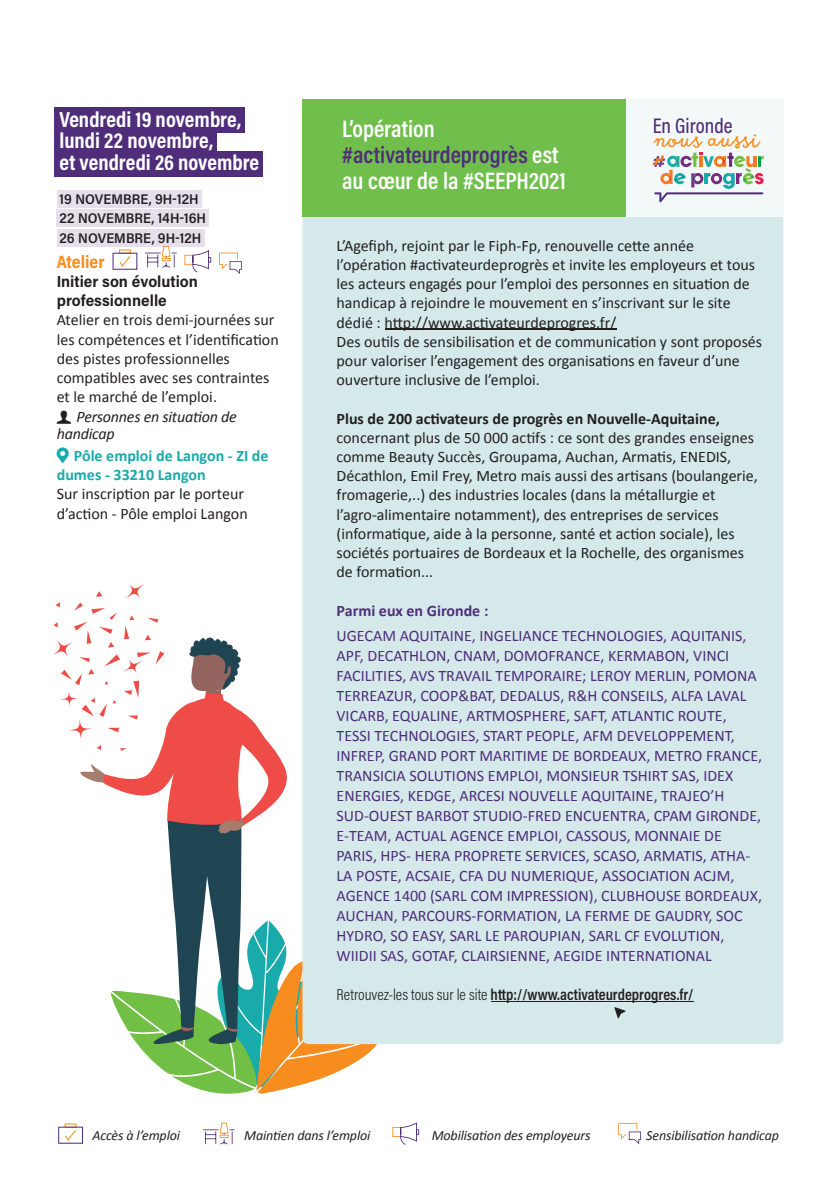
<style>
.page{position:relative;width:840px;height:1191px;background:#fff}
.page>*{position:absolute;margin:0;border:0;box-sizing:border-box;transform-origin:0 0}
.t1{font:600 24px "Acumin Pro Cond";color:#fff}
.t2{font:24px "Acumin Variable Concept";letter-spacing:-.07em;color:#4f2d7a}
.t3{font:22.4px "Goodlife Script";color:#f68d1e}
.t4{font:22px/21.6px "Acumin Variable Concept";letter-spacing:-.08em;color:#fff}
.t5{font:21.4px "Acumin Variable Concept";letter-spacing:-.105em;color:#4f2d7a}
.t6{font:18px "Acumin Variable Concept";letter-spacing:-.005em;color:#f68d1e}
.t7{font:16px/19.2px "Calibri";color:#231f20}
.t8{font:16px/20px "Calibri";color:#4f2d7a}
.t9{font:600 16px "Acumin Pro Cond";color:#231f20}
.t10{font:700 16px "Calibri";color:#231f20}
.t11{font:700 16px/19.2px "Calibri";color:#19abab}
.t12{font:16px/19.2px "Acumin Variable Concept";letter-spacing:.03em;color:#231f20}
.t13{font:italic 16px/17px "Calibri";letter-spacing:-.015em;color:#231f20}
.t14{font:700 16px "Calibri";color:#4f2d7a}
.t15{font:italic 14px "Calibri";letter-spacing:-.01em;color:#231f20}
.t16{font:14px/19.6px "Acumin Variable Concept";letter-spacing:-.015em;color:#231f20}
.s1{font-family:"Acumin Pro Cond";font-weight:600;color:#fff}
.s2{font-weight:300}
</style>
<div class="page">
<svg style="left:58px;top:1123px;width:25px;height:20px"></svg>
<svg style="left:392px;top:1122px;width:27px;height:22px"></svg>
<svg style="left:203px;top:1122px;width:31px;height:22px"></svg>
<svg style="left:618px;top:1123px;width:22px;height:21px"></svg>
<div style="left:54px;top:107px;width:191px;height:26px;background:#4f2d7a"></div>
<div style="left:54px;top:129px;width:163px;height:26px;background:#4f2d7a"></div>
<div style="left:54px;top:151px;width:209px;height:26px;background:#4f2d7a"></div>
<div style="left:57px;top:190px;width:144px;height:17px;background:#e4dfea"></div>
<div style="left:57px;top:210px;width:152px;height:17px;background:#e4dfea"></div>
<div style="left:57px;top:229px;width:147px;height:18px;background:#e4dfea"></div>
<svg style="left:112px;top:249px;width:25px;height:21px"></svg>
<svg style="left:145px;top:246px;width:31px;height:22px"></svg>
<svg style="left:184px;top:250px;width:27px;height:22px"></svg>
<svg style="left:219px;top:253px;width:23px;height:21px"></svg>
<div style="left:302px;top:217px;width:480px;height:827px;background:#d5e9ea"></div>
<div style="left:302px;top:100px;width:323px;height:117px;background:#70bf4c"></div>
<div style="left:625px;top:100px;width:157px;height:117px;background:#f3f9f9"></div>
<svg style="left:652px;top:153px;width:111px;height:49px"></svg>
<hr style="left:384px;top:329px;width:232px;height:1px;background:#231f20">
<hr style="left:490px;top:1001px;width:203px;height:1px;background:#231f20">
<svg style="left:614px;top:1007px;width:11px;height:11px"></svg>
<svg style="left:53px;top:580px;width:339px;height:514px"></svg>
<h3 class="t4" style="left:60px;top:107px;width:202px">Vendredi 19 novembre, lundi 22 novembre,<br>et vendredi 26 novembre</h3>
<p class="t16" style="left:60px;top:189px;width:148px">19 NOVEMBRE, 9H-12H<br>22 NOVEMBRE, 14H-16H<br>26 NOVEMBRE, 9H-12H</p>
<p class="t6" style="left:57px;top:249px;width:49px">Atelier</p>
<p class="t12" style="left:57px;top:271px;width:142px">Initier son évolution professionnelle</p>
<p class="t7" style="left:57px;top:310px;width:223px">Atelier en trois demi-journées sur les compétences et l’identification des pistes professionnelles compatibles avec ses contraintes et le marché de l’emploi.</p>
<p class="t13" style="left:57px;top:407px;width:181px;text-indent:20px">Personnes en situation de handicap</p>
<p class="t11" style="left:57px;top:446px;width:213px;text-indent:17px">Pôle emploi de Langon - ZI de dumes - 33210 Langon</p>
<p class="t7" style="left:57px;top:484px;width:192px">Sur inscription par le porteur d’action - Pôle emploi Langon</p>
<h1 class="t1" style="left:342px;top:113px;width:94px">L’opération</h1>
<h1 class="t2" style="left:342px;top:138px;width:218px">#activateurdeprogrès <span class="s1">est</span></h1>
<h1 class="t1" style="left:342px;top:165px;width:225px">au cœur de la #SEEPH2021</h1>
<h3 class="t5" style="left:652px;top:111px;width:83px">En Gironde</h3>
<h2 class="t3" style="left:653px;top:129px;width:107px">nous aussi</h2>
<p class="t7" style="left:336px;top:236px;width:427px">L’Agefiph, rejoint par le Fiph-Fp, renouvelle cette année l’opération #activateurdeprogrès et invite les employeurs et tous les acteurs engagés pour l’emploi des personnes en situation de handicap à rejoindre le mouvement en s’inscrivant sur le site dédié : http://www.activateurdeprogres.fr/<br>Des outils de sensibilisation et de communication y sont proposés pour valoriser l’engagement des organisations en faveur d’une ouverture inclusive de l’emploi.</p>
<p class="t10" style="left:336px;top:408px;width:384px">Plus de 200 activateurs de progrès en Nouvelle-Aquitaine,</p>
<p class="t7" style="left:336px;top:428px;width:422px">concernant plus de 50 000 actifs : ce sont des grandes enseignes comme Beauty Succès, Groupama, Auchan, Armatis, ENEDIS, Décathlon, Emil Frey, Metro mais aussi des artisans (boulangerie, fromagerie,..) des industries locales (dans la métallurgie et l’agro-alimentaire notamment), des entreprises de services (informatique, aide à la personne, santé et action sociale), les sociétés portuaires de Bordeaux et la Rochelle, des organismes de formation...</p>
<p class="t14" style="left:336px;top:600px;width:153px">Parmi eux en Gironde :</p>
<p class="t8" style="left:336px;top:626px;width:427px">UGECAM AQUITAINE, INGELIANCE TECHNOLOGIES, AQUITANIS, APF, DECATHLON, CNAM, DOMOFRANCE, KERMABON, VINCI FACILITIES, AVS TRAVAIL TEMPORAIRE; LEROY MERLIN, POMONA TERREAZUR, COOP&amp;BAT, DEDALUS, R&amp;H CONSEILS, ALFA LAVAL VICARB, EQUALINE, ARTMOSPHERE, SAFT, ATLANTIC ROUTE, TESSI TECHNOLOGIES, START PEOPLE, AFM DEVELOPPEMENT, INFREP, GRAND PORT MARITIME DE BORDEAUX, METRO FRANCE, TRANSICIA SOLUTIONS EMPLOI, MONSIEUR TSHIRT SAS, IDEX ENERGIES, KEDGE, ARCESI NOUVELLE AQUITAINE, TRAJEO’H SUD-OUEST BARBOT STUDIO-FRED ENCUENTRA, CPAM GIRONDE, E-TEAM, ACTUAL AGENCE EMPLOI, CASSOUS, MONNAIE DE PARIS, HPS- HERA PROPRETE SERVICES, SCASO, ARMATIS, ATHA-LA POSTE, ACSAIE, CFA DU NUMERIQUE, ASSOCIATION ACJM, AGENCE 1400 (SARL COM IMPRESSION), CLUBHOUSE BORDEAUX, AUCHAN, PARCOURS-FORMATION, LA FERME DE GAUDRY, SOC HYDRO, SO EASY, SARL LE PAROUPIAN, SARL CF EVOLUTION, WIIDII SAS, GOTAF, CLAIRSIENNE, AEGIDE INTERNATIONAL</p>
<p class="t9" style="left:336px;top:984px;width:358px"><span class="s2">Retrouvez-les tous sur le site</span> http://www.activateurdeprogres.fr/</p>
<p class="t15" style="left:92px;top:1125px;width:89px">Accès à l’emploi</p>
<p class="t15" style="left:244px;top:1125px;width:128px">Maintien dans l’emploi</p>
<p class="t15" style="left:431px;top:1125px;width:160px">Mobilisation des employeurs</p>
<p class="t15" style="left:646px;top:1125px;width:134px">Sensibilisation handicap</p>
</div>
